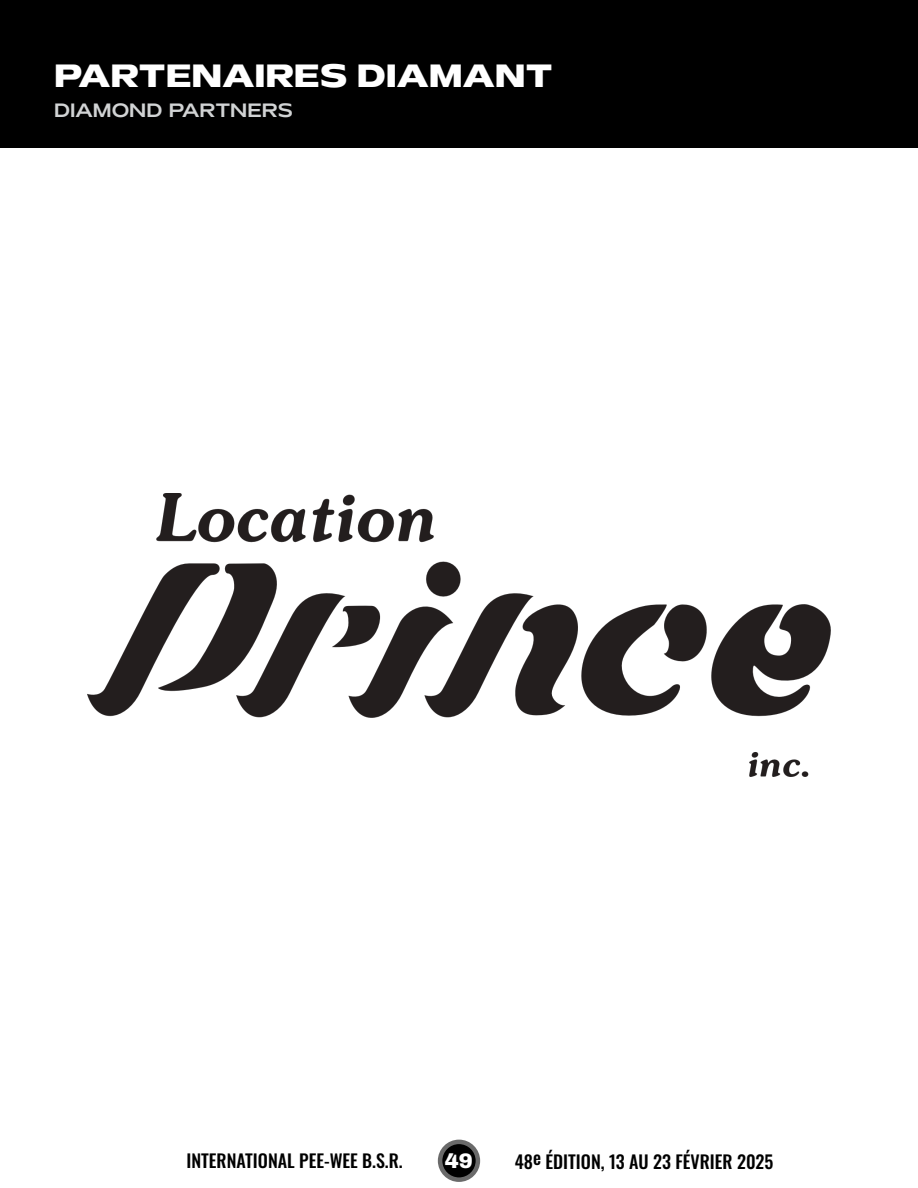
<style>
.page{position:relative;width:918px;height:1188px;background:#fff}
.page>*{position:absolute;margin:0;border:0;box-sizing:border-box;transform-origin:0 0}
.t1{font:700 30px "Mattone";color:#fff}
.t2{font:900 21px "Archivo Roman";color:#fff}
.t3{font:500 18px "Oswald";color:#000}
.t4{font:18px "Mattone";color:#d1d3d4}
</style>
<div class="page">
<svg style="left:438px;top:1140px;width:42px;height:42px"></svg>
<div style="left:0;top:0;width:918px;height:148px;background:#000"></div>
<img style="left:88px;top:494px;width:743px;height:282px">
<p class="t1" style="left:54px;top:54px;width:500px">PARTENAIRES DIAMANT</p>
<p class="t4" style="left:54px;top:97px;width:240px">DIAMOND PARTNERS</p>
<p class="t3" style="left:186px;top:1147px;width:218px">INTERNATIONAL PEE-WEE B.S.R.</p>
<p class="t3" style="left:546px;top:1148px;width:229px">ÉDITION, 13 AU 23 FÉVRIER 2025</p>
<p class="t2" style="left:445px;top:1150px;width:30px">49</p>
<p class="t3" style="left:515px;top:1148px;width:20px">48</p>
<p class="t3" style="left:533px;top:1143px;width:10px">e</p>
</div>
